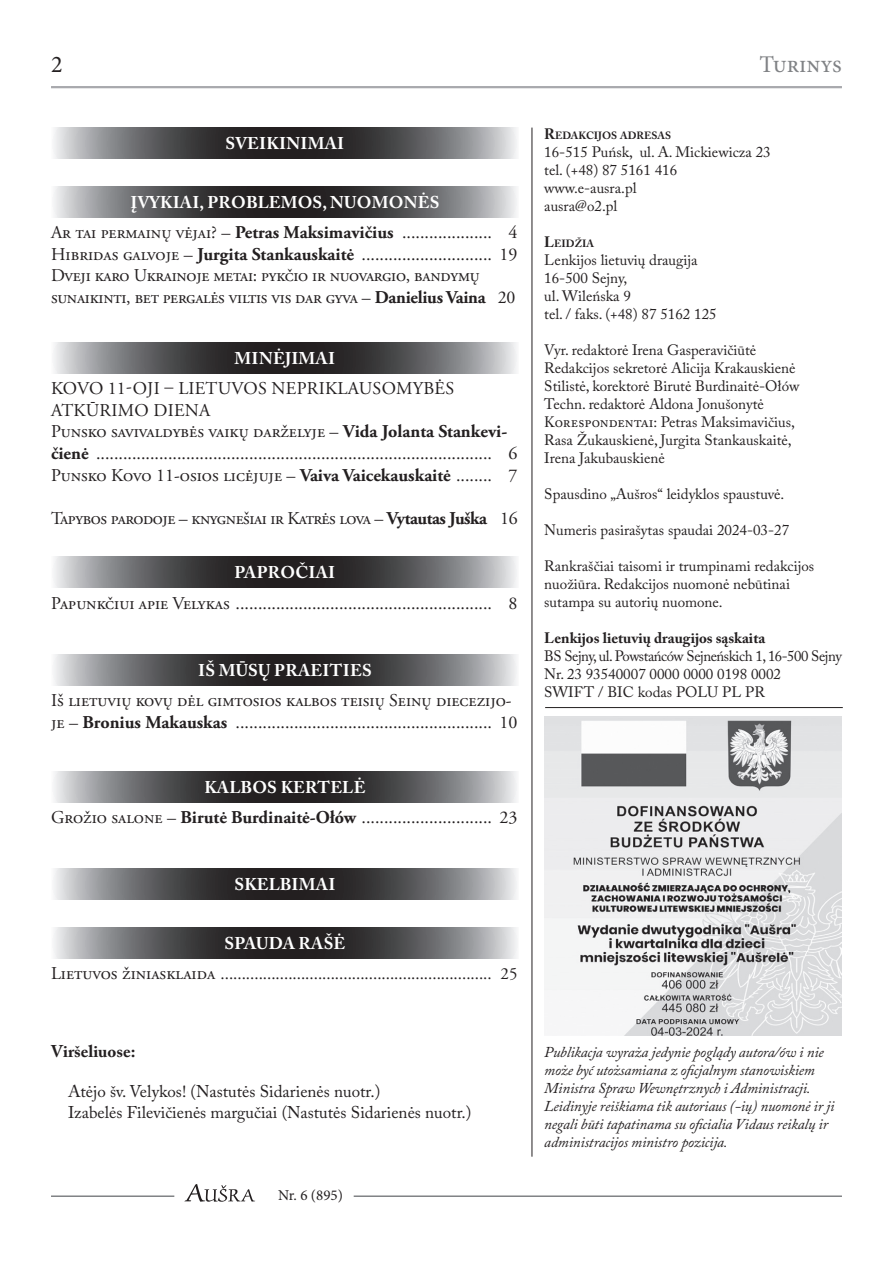
<style>
.page{position:relative;width:893px;height:1263px;background:#fff}
.page>*{position:absolute;margin:0;border:0;box-sizing:border-box;transform-origin:0 0}
.t1{font:24px "Minion Pro";letter-spacing:-.005em;color:#808285}
.t2{font:24px "Minion Pro";color:#231f20}
.t3{font:18px/21.6px "Adobe Garamond Pro";color:#231f20}
.t4{font:18px "Adobe Garamond Pro";letter-spacing:-.025em;color:#231f20}
.t5{font:18px "Adobe Garamond Pro";letter-spacing:.115em;color:#231f20}
.t6{font:700 16.95px "Adobe Caslon Pro";letter-spacing:.015em;color:#fff}
.t7{font:16.95px/20.4px "Adobe Caslon Pro";color:#231f20}
.t8{font:16.95px "Adobe Garamond Pro";color:#231f20}
.t9{font:700 16.95px "Adobe Caslon Pro";color:#231f20}
.t10{font:15px/18px "Adobe Caslon Pro";color:#231f20}
.t11{font:italic 15px/18px "Adobe Caslon Pro";letter-spacing:-.01em;color:#231f20}
.t12{font:700 15px "Adobe Caslon Pro";color:#231f20}
.t13{font:15px "Minion Pro";color:#231f20}
.t14{font:700 10.5px "Adobe Caslon Pro";color:#231f20}
.s1{font-weight:700}
.s2{font-size:18px}
.s3{font-size:15px}
</style>
<div class="page">
<svg style="left:184px;top:1184px;width:71px;height:18px"></svg>
<hr style="left:51px;top:86px;width:791px;height:2px;background:#a8a9ad">
<hr style="left:51px;top:1195px;width:123px;height:2px;background:#808285">
<hr style="left:354px;top:1195px;width:488px;height:2px;background:#808285">
<hr style="left:532px;top:128px;width:1px;height:1029px;background:#231f20">
<svg style="left:54px;top:869px;width:463px;height:31px;background:#5f5f61"></svg>
<svg style="left:54px;top:186px;width:463px;height:31px;background:#5f5f61"></svg>
<svg style="left:54px;top:927px;width:463px;height:31px;background:#5f5f61"></svg>
<hr style="left:545px;top:707px;width:298px;height:1px;background:#231f20">
<svg style="left:54px;top:771px;width:463px;height:31px;background:#5f5f61"></svg>
<svg style="left:54px;top:654px;width:463px;height:31px;background:#5f5f61"></svg>
<svg style="left:54px;top:342px;width:463px;height:31px;background:#5f5f61"></svg>
<svg style="left:54px;top:128px;width:463px;height:31px;background:#5f5f61"></svg>
<svg style="left:54px;top:557px;width:463px;height:31px;background:#5f5f61"></svg>
<img style="left:544px;top:716px;width:298px;height:319px">
<h1 class="t2" style="left:51px;top:48px;width:13px">2</h1>
<h1 class="t1" style="left:759px;top:48px;width:84px">Turinys</h1>
<p class="t6" style="left:225px;top:134px;width:120px">SVEIKINIMAI</p>
<p class="t6" style="left:130px;top:192px;width:310px">ĮVYKIAI, PROBLEMOS, NUOMONĖS</p>
<p class="t3" style="left:51px;top:222px;width:468px">Ar tai permainų vėjai? – <span class="s1">Petras Maksimavičius</span> .................... 4<br>Hibridas galvoje – <span class="s1">Jurgita Stankauskaitė</span> ............................. 19<br>Dveji karo Ukrainoje metai: pykčio ir nuovargio, bandymų sunaikinti, bet pergalės viltis vis dar gyva – <span class="s1">Danielius Vaina</span> 20</p>
<p class="t6" style="left:235px;top:348px;width:102px">MINĖJIMAI</p>
<p class="t5" style="left:51px;top:378px;width:279px">Kovo 11-oji – Lietuvos Nepriklaus</p>
<p class="t3" style="left:382px;top:378px;width:72px">omybės</p>
<p class="t3" style="left:51px;top:400px;width:468px">atkūrimo diena<br>Punsko savivaldybės vaikų darželyje – <span class="s1">Vida Jolanta Stankevi&shy;čienė</span> ........................................................................................ 6<br>Punsko Kovo 11-osios licėjuje – <span class="s1">Vaiva Vaicekauskaitė</span> ........ 7</p>
<p class="t4" style="left:51px;top:507px;width:468px">Tapybos parodoje – knygnešiai ir Katrės lova – <span class="s1">Vytautas Juška</span> 16</p>
<p class="t6" style="left:234px;top:563px;width:102px">PAPROČIAI</p>
<p class="t3" style="left:51px;top:593px;width:468px">Papunkčiui apie Velykas ......................................................... 8</p>
<p class="t6" style="left:198px;top:660px;width:175px">IŠ MŪSŲ PRAEITIES</p>
<p class="t3" style="left:51px;top:690px;width:468px">Iš lietuvių kovų dėl gimtosios kalbos teisių Seinų diecezijo&shy;je – <span class="s1">Bronius Makauskas</span> ......................................................... 10</p>
<p class="t6" style="left:204px;top:777px;width:163px">KALBOS KERTELĖ</p>
<p class="t3" style="left:51px;top:807px;width:468px">Grožio salone – <span class="s1">Birutė Burdinaitė-Ołów</span> ............................. 23</p>
<p class="t6" style="left:234px;top:875px;width:103px">SKELBIMAI</p>
<p class="t6" style="left:224px;top:933px;width:122px">SPAUDA RAŠĖ</p>
<p class="t8" style="left:51px;top:964px;width:468px"><span class="s2">Lietuvos žiniasklaida</span> ................................................................ 25</p>
<p class="t9" style="left:51px;top:1041px;width:86px">VIRŠELIUOSE:</p>
<p class="t7" style="left:68px;top:1081px;width:405px">Atėjo šv. Velykos! (Nastutės Sidarienės nuotr.)<br>Izabelės Filevičienės margučiai (Nastutės Sidarienės nuotr.)</p>
<p class="t13" style="left:278px;top:1185px;width:66px">Nr. 6 (895)</p>
<p class="t14" style="left:544px;top:129px;width:128px"><span class="s3">R</span>EDAKCIJOS ADRESAS</p>
<p class="t10" style="left:544px;top:142px;width:228px">16-515 Puńsk, ul. A. Mickiewicza 23 tel. (+48) 87 5161 416 www.e-ausra.pl<br>ausra@o2.pl</p>
<p class="t14" style="left:544px;top:237px;width:51px"><span class="s3">L</span>EIDŽIA</p>
<p class="t10" style="left:544px;top:250px;width:174px">Lenkijos lietuvių draugija<br>16-500 Sejny,<br>ul. Wileńska 9<br>tel. / faks. (+48) 87 5162 125</p>
<p class="t10" style="left:544px;top:340px;width:257px">Vyr. redaktorė Irena Gasperavičiūtė Redakcijos sekretorė Alicija Krakauskienė Stilistė, korektorė Birutė Burdinaitė-Ołów Techn. redaktorė Aldona Jonušonytė Korespondentai: Petras Maksimavičius, Rasa Žukauskienė, Jurgita Stankauskaitė, Irena Jakubauskienė</p>
<p class="t10" style="left:544px;top:484px;width:242px">Spausdino „Aušros“ leidyklos spaustuvė.</p>
<p class="t10" style="left:544px;top:520px;width:246px">Numeris pasirašytas spaudai 2024-03-27</p>
<p class="t10" style="left:544px;top:556px;width:271px">Rankraščiai taisomi ir trumpinami redakcijos nuožiūra. Redakcijos nuomonė nebūtinai sutampa su autorių nuomone.</p>
<p class="t12" style="left:544px;top:629px;width:223px">LENKIJOS LIETUVIŲ DRAUGIJOS SĄSKAITA</p>
<p class="t10" style="left:544px;top:646px;width:299px">BS Sejny, ul. Powstańców Sejneńskich 1, 16-500 Sejny<br>Nr. 23 93540007 0000 0000 0198 0002<br>SWIFT / BIC kodas POLU PL PR</p>
<p class="t11" style="left:544px;top:1042px;width:292px">Publikacja wyraża jedynie poglądy autora/ów i nie może być utożsamiana z oficjalnym stanowiskiem Ministra Spraw Wewnętrznych i Administracji.<br>Leidinyje reiškiama tik autoriaus (-ių) nuomonė ir ji negali būti tapatinama su oficialia Vidaus reikalų ir administracijos ministro pozicija.</p>
</div>
